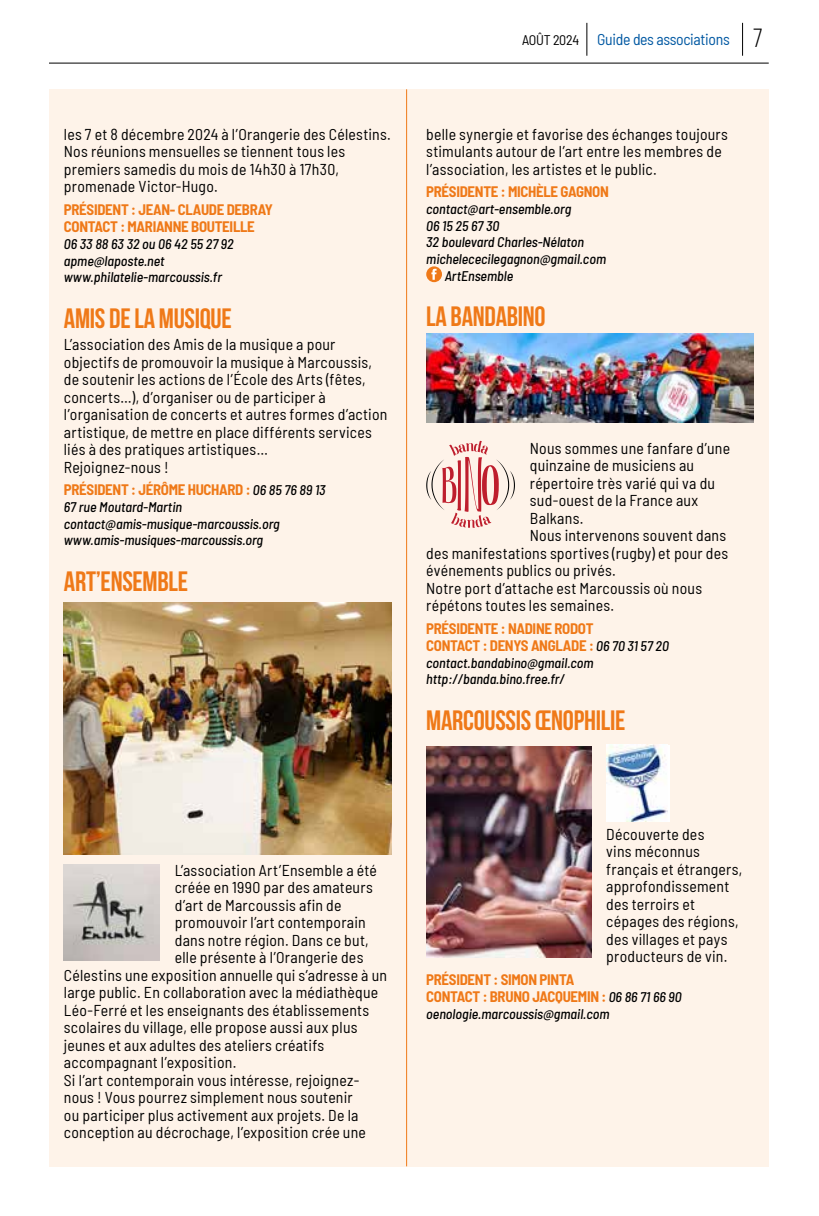
<style>
.page{position:relative;width:819px;height:1216px;background:#fff}
.page>*{position:absolute;margin:0;border:0;box-sizing:border-box;transform-origin:0 0}
.t1{font:700 28px "Bebas Neue";letter-spacing:-.01em;color:#ef7918}
.t2{font:semi-condensed 15.75px/17.5px "Barlow";letter-spacing:.015em;color:#000}
.t3{font:semi-condensed 15.75px "Barlow";letter-spacing:-.02em;color:#0058a2}
.t4{font:700 semi-condensed 14.88px/17.5px "Barlow";letter-spacing:-.02em;color:#ef7918}
.t5{font:italic 500 semi-condensed 14px/16.6px "Barlow";color:#000}
.s1{font-weight:500;font-style:italic;font-size:14px;color:#000}
.s2{font-size:14px;color:#000}
.s3{font-family:"Bebas Neue";font-stretch:normal;font-size:26.25px;color:#000}
</style>
<div class="page">
<hr style="left:49px;top:63px;width:719px;height:1px;background:#000">
<hr style="left:586px;top:23px;width:1px;height:33px;background:#000">
<hr style="left:742px;top:23px;width:1px;height:33px;background:#000">
<div style="left:49px;top:89px;width:719px;height:1077px;background:#fef3e9"></div>
<img style="left:64px;top:602px;width:327px;height:252px">
<img style="left:64px;top:864px;width:96px;height:96px">
<svg style="left:426px;top:266px;width:16px;height:16px"></svg>
<svg style="left:431px;top:269px;width:5px;height:11px"></svg>
<img style="left:426px;top:334px;width:327px;height:88px">
<svg style="left:426px;top:441px;width:89px;height:86px"></svg>
<img style="left:426px;top:746px;width:165px;height:211px">
<div style="left:606px;top:744px;width:63px;height:77px;background:#fff"></div>
<img style="left:606px;top:744px;width:61px;height:77px">
<hr style="left:406px;top:89px;width:1px;height:1077px;background:#ef7918">
<p class="t2" style="left:64px;top:124px;width:328px">les 7 et 8 décembre 2024 à l’Orangerie des Célestins.<br>Nos réunions mensuelles se tiennent tous les premiers samedis du mois de 14h30 à 17h30, promenade Victor-Hugo.</p>
<p class="t4" style="left:64px;top:200px;width:210px">PRÉSIDENT : JEAN- CLAUDE DEBRAY<br>CONTACT : MARIANNE BOUTEILLE</p>
<p class="t5" style="left:64px;top:234px;width:171px">06 33 88 63 32 ou 06 42 55 27 92 apme@laposte.net www.philatelie-marcoussis.fr</p>
<h1 class="t1" style="left:64px;top:303px;width:169px">AMIS DE LA MUSIQUE</h1>
<p class="t2" style="left:64px;top:334px;width:325px">L’association des Amis de la musique a pour objectifs de promouvoir la musique à Marcoussis, de soutenir les actions de l’École des Arts (fêtes, concerts…), d’organiser ou de participer à l’organisation de concerts et autres formes d’action artistique, de mettre en place différents services liés à des pratiques artistiques…<br>Rejoignez-nous !</p>
<p class="t4" style="left:64px;top:480px;width:263px">PRÉSIDENT : JÉRÔME HUCHARD : <span class="s1">06 85 76 89 13</span></p>
<p class="t5" style="left:64px;top:497px;width:217px">67 rue Moutard-Martin contact@amis-musique-marcoussis.org www.amis-musiques-marcoussis.org</p>
<h1 class="t1" style="left:64px;top:565px;width:126px">ART’ENSEMBLE</h1>
<p class="t3" style="left:522px;top:28px;width:242px"><span class="s2">AOÛT 2024</span> Guide des associations <span class="s3">7</span></p>
<p class="t2" style="left:426px;top:124px;width:303px">belle synergie et favorise des échanges toujours stimulants autour de l’art entre les membres de l’association, les artistes et le public.</p>
<p class="t4" style="left:426px;top:182px;width:184px">PRÉSIDENTE : MICHÈLE GAGNON</p>
<p class="t5" style="left:426px;top:199px;width:146px">contact@art-ensemble.org</p>
<p class="t5" style="left:426px;top:216px;width:75px">06 15 25 67 30</p>
<p class="t5" style="left:426px;top:233px;width:159px">32 boulevard Charles-Nélaton</p>
<p class="t5" style="left:426px;top:249px;width:181px">michelececilegagnon@gmail.com</p>
<p class="t5" style="left:444px;top:266px;width:70px">ArtEnsemble</p>
<h1 class="t1" style="left:426px;top:301px;width:121px">LA BANDABINO</h1>
<p class="t2" style="left:530px;top:438px;width:202px">Nous sommes une fanfare d’une</p>
<p class="t2" style="left:530px;top:455px;width:166px">quinzaine de musiciens au</p>
<p class="t2" style="left:530px;top:473px;width:187px">répertoire très varié qui va du</p>
<p class="t2" style="left:530px;top:490px;width:170px">sud-ouest de la France aux</p>
<p class="t2" style="left:530px;top:508px;width:55px">Balkans.</p>
<p class="t2" style="left:530px;top:525px;width:198px">Nous intervenons souvent dans</p>
<p class="t2" style="left:426px;top:543px;width:303px">des manifestations sportives (rugby) et pour des</p>
<p class="t2" style="left:426px;top:560px;width:191px">événements publics ou privés.</p>
<p class="t2" style="left:426px;top:578px;width:277px">Notre port d’attache est Marcoussis où nous</p>
<p class="t2" style="left:426px;top:595px;width:189px">répétons toutes les semaines.</p>
<p class="t4" style="left:426px;top:618px;width:244px">PRÉSIDENTE : NADINE RODOT<br>CONTACT : DENYS ANGLADE : <span class="s1">06 70 31 57 20</span></p>
<p class="t5" style="left:426px;top:653px;width:169px">contact.bandabino@gmail.com http://banda.bino.free.fr/</p>
<h1 class="t1" style="left:426px;top:704px;width:200px">MARCOUSSIS ŒNOPHILIE</h1>
<p class="t2" style="left:175px;top:860px;width:204px">L’association Art’Ensemble a été</p>
<p class="t2" style="left:175px;top:877px;width:199px">créée en 1990 par des amateurs</p>
<p class="t2" style="left:175px;top:895px;width:168px">d’art de Marcoussis afin de</p>
<p class="t2" style="left:175px;top:912px;width:192px">promouvoir l’art contemporain</p>
<p class="t2" style="left:175px;top:930px;width:195px">dans notre région. Dans ce but,</p>
<p class="t2" style="left:175px;top:947px;width:190px">elle présente à l’Orangerie des</p>
<p class="t2" style="left:64px;top:965px;width:324px">Célestins une exposition annuelle qui s’adresse à un</p>
<p class="t2" style="left:64px;top:982px;width:316px">large public. En collaboration avec la médiathèque</p>
<p class="t2" style="left:64px;top:1000px;width:307px">Léo-Ferré et les enseignants des établissements</p>
<p class="t2" style="left:64px;top:1017px;width:295px">scolaires du village, elle propose aussi aux plus</p>
<p class="t2" style="left:64px;top:1035px;width:262px">jeunes et aux adultes des ateliers créatifs</p>
<p class="t2" style="left:64px;top:1052px;width:174px">accompagnant l’exposition.</p>
<p class="t2" style="left:64px;top:1070px;width:297px">Si l’art contemporain vous intéresse, rejoignez-</p>
<p class="t2" style="left:64px;top:1087px;width:290px">nous ! Vous pourrez simplement nous soutenir</p>
<p class="t2" style="left:64px;top:1105px;width:296px">ou participer plus activement aux projets. De la</p>
<p class="t2" style="left:64px;top:1122px;width:303px">conception au décrochage, l’exposition crée une</p>
<p class="t2" style="left:606px;top:824px;width:138px">Découverte des<br>vins méconnus français et étrangers, approfondissement des terroirs et cépages des régions, des villages et pays producteurs de vin.</p>
<p class="t4" style="left:426px;top:969px;width:257px">PRÉSIDENT : SIMON PINTA<br>CONTACT : BRUNO JACQUEMIN : <span class="s1">06 86 71 66 90</span></p>
<p class="t5" style="left:426px;top:1004px;width:185px">oenologie.marcoussis@gmail.com</p>
</div>
